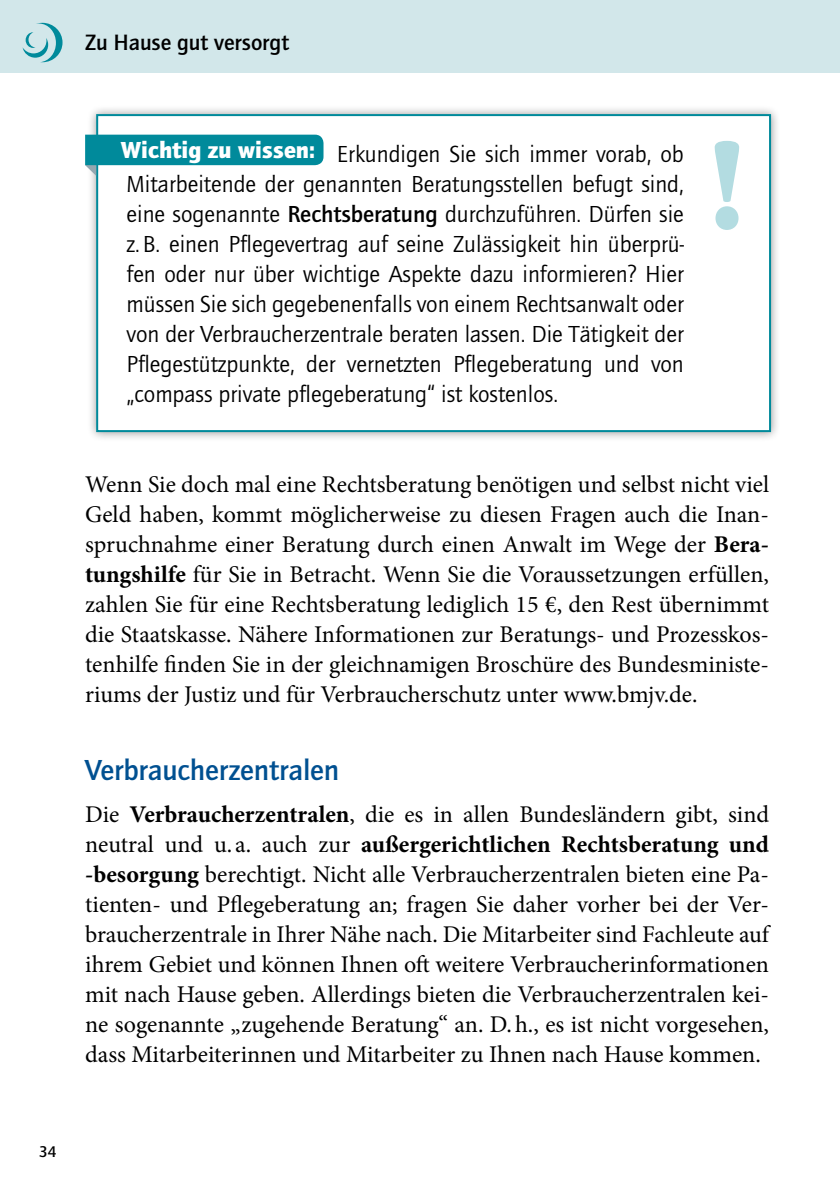
<style>
.page{position:relative;width:840px;height:1191px;background:#fff}
.page>*{position:absolute;margin:0;border:0;box-sizing:border-box;transform-origin:0 0}
.t1{font:900 131.6px "Minion Std";color:#008a9b}
.H2_BLAU{font:500 30px "Quay Sans ITC Std";letter-spacing:-.005em;color:#005091}
.Fließtext{font:24px/30px "Minion Pro";color:#000;text-align:justify}
.t2{font:24px/30px "Quay Sans ITC Std";color:#000;text-align:justify}
.t3{font:900 24px "Quay Sans ITC Std";color:#fff}
.t4{font:500 23px "Quay Sans ITC Std";letter-spacing:-.005em;color:#000}
.t5{font:500 16px "Quay Sans ITC Std";color:#000}
.s1{font-weight:500}
.s2{font-weight:700}
</style>
<div class="page">
<div style="left:0;top:0;width:839px;height:72px;background:#d2e7ea"></div>
<svg style="left:23px;top:23px;width:39px;height:39px"></svg>
<div style="left:86px;top:104px;width:693px;height:337px;background:#000;opacity:.4"></div>
<svg style="left:95px;top:113px;width:676px;height:320px"></svg>
<svg style="left:85px;top:135px;width:238px;height:41px"></svg>
<p class="t4" style="left:85px;top:29px;width:205px">Zu Hause gut versorgt</p>
<p class="t3" style="left:121px;top:135px;width:195px">Wichtig zu wissen:</p>
<h1 class="t1" style="left:708px;top:119px;width:38px">!</h1>
<p class="t2" style="left:126px;top:139px;width:558px;text-indent:210px">Erkundigen Sie sich immer vorab, ob Mitarbeitende der genannten Beratungsstellen befugt sind, eine sogenannte <span class="s1">Rechtsberatung</span> durchzuführen. Dürfen sie z.B. einen Pflegevertrag auf seine Zulässigkeit hin überprü&shy;fen oder nur über wichtige Aspekte dazu informieren? Hier müssen Sie sich gegebenenfalls von einem Rechtsanwalt oder von der Verbraucherzentrale beraten lassen. Die Tätigkeit der Pflegestützpunkte, der vernetzten Pflegeberatung und von „compass private pflegeberatung“ ist kostenlos.</p>
<p class="Fließtext" style="left:85px;top:469px;width:685px">Wenn Sie doch mal eine Rechtsberatung benötigen und selbst nicht viel Geld haben, kommt möglicherweise zu diesen Fragen auch die Inan&shy;spruchnahme einer Beratung durch einen Anwalt im Wege der <span class="s2">Bera&shy;tungshilfe</span> für Sie in Betracht. Wenn Sie die Voraussetzungen erfüllen, zahlen Sie für eine Rechtsberatung lediglich 15 €, den Rest übernimmt die Staatskasse. Nähere Informationen zur Beratungs- und Prozesskos&shy;tenhilfe finden Sie in der gleichnamigen Broschüre des Bundesministe&shy;riums der Justiz und für Verbraucherschutz unter www.bmjv.de.</p>
<p class="H2_BLAU" style="left:85px;top:752px;width:255px">Verbraucherzentralen</p>
<p class="Fließtext" style="left:85px;top:799px;width:685px">Die <span class="s2">Verbraucherzentralen</span>, die es in allen Bundesländern gibt, sind neutral und u. a. auch zur <span class="s2">außergerichtlichen Rechtsberatung und -besorgung</span> berechtigt. Nicht alle Verbraucherzentralen bieten eine Pa&shy;tienten- und Pflegeberatung an; fragen Sie daher vorher bei der Ver&shy;braucherzentrale in Ihrer Nähe nach. Die Mitarbeiter sind Fachleute auf ihrem Gebiet und können Ihnen oft weitere Verbraucherinformationen mit nach Hause geben. Allerdings bieten die Verbraucherzentralen kei&shy;ne sogenannte „zugehende Beratung“ an. D.h., es ist nicht vorgesehen, dass Mitarbeiterinnen und Mitarbeiter zu Ihnen nach Hause kommen.</p>
<p class="t5" style="left:39px;top:1142px;width:19px">34</p>
</div>
